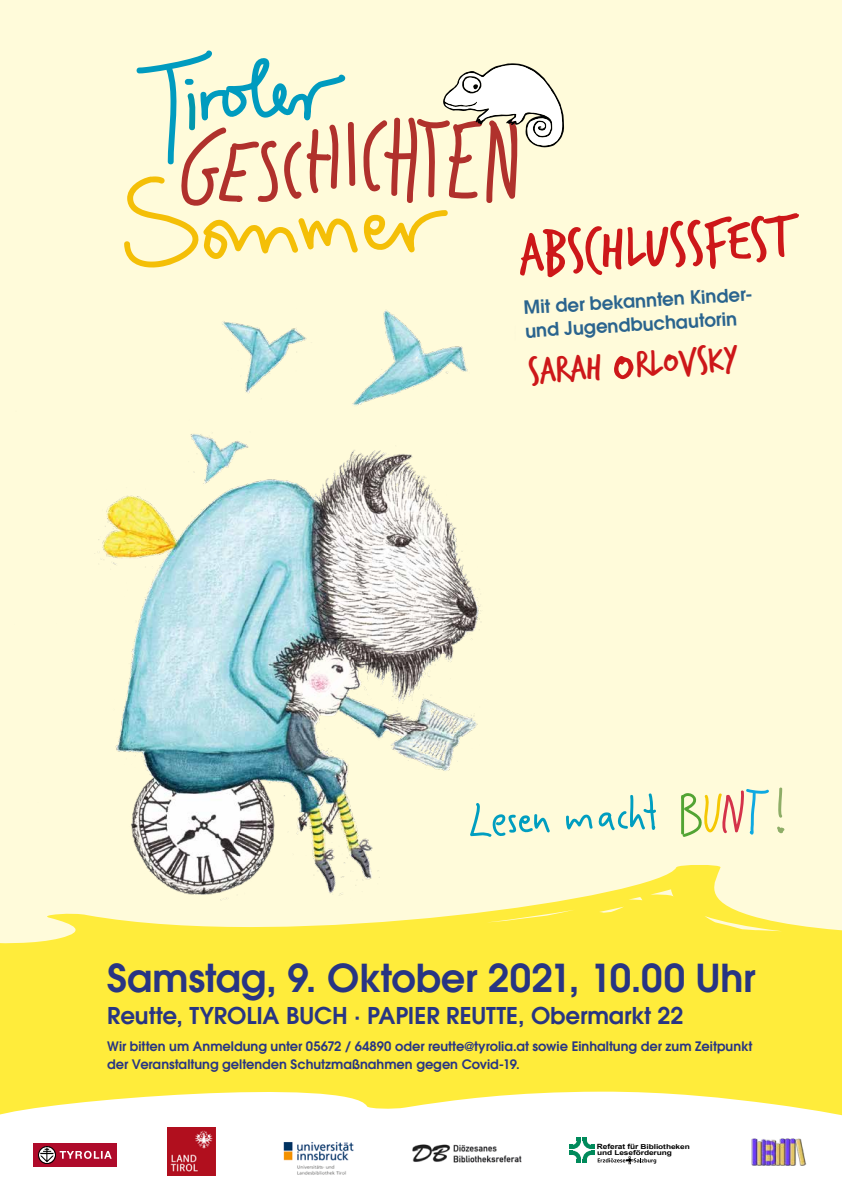
<style>
.page{position:relative;width:842px;height:1191px;background:#fff}
.page>*{position:absolute;margin:0;border:0;box-sizing:border-box;transform-origin:0 0}
.t1{font:61.3px "Trash Hand";color:#cd1719}
.t2{font:40px "Trash Hand";color:#cd1719}
.t3{font:600 38.2px "Avant Garde LT";letter-spacing:-.01em;color:#283583}
.t4{font:600 23px "Avant Garde LT";letter-spacing:-.005em;color:#283583}
.t5{font:600 18.2px/23.5px "Avant Garde LT";color:#2a648e}
.t6{font:600 13px/18px "Avant Garde LT";color:#283583}
.t7{font:700 6.8px/6.1px "Arial";letter-spacing:-.01em;color:#000;scale:1.24 1}
.s1{font-size:54.7px}
.s2{font-size:7.2px}
</style>
<div class="page">
<div style="left:0;top:0;width:842px;height:1048px;background:#fffbda"></div>
<svg style="left:0;top:865px;width:842px;height:285px;fill:#ffec3b"></svg>
<svg style="left:124px;top:50px;width:440px;height:218px"></svg>
<svg style="left:536px;top:814px;width:14px;height:19px"></svg>
<svg style="left:566px;top:793px;width:90px;height:38px"></svg>
<svg style="left:681px;top:789px;width:88px;height:48px"></svg>
<svg style="left:778px;top:787px;width:5px;height:31px"></svg>
<svg style="left:777px;top:826px;width:7px;height:7px"></svg>
<img style="left:15px;top:310px;width:521px;height:601px">
<div style="left:272px;top:1134px;width:86px;height:47px;background:#fff"></div>
<img style="left:283px;top:1142px;width:71px;height:33px">
<div style="left:750px;top:1136px;width:58px;height:29px;background:#fff"></div>
<img style="left:751px;top:1138px;width:55px;height:27px">
<img style="left:409px;top:1140px;width:117px;height:23px">
<svg style="left:569px;top:1137px;width:87px;height:27px"></svg>
<div style="left:34px;top:1143px;width:83px;height:23px;background:#af0b2b"></div>
<svg style="left:60px;top:1150px;width:52px;height:8px"></svg>
<img style="left:39px;top:1146px;width:17px;height:17px">
<img style="left:168px;top:1127px;width:47px;height:48px">
<h1 class="t1" style="left:517px;top:225px;width:273px;rotate:-4deg">Abschlussfest</h1>
<h3 class="t5" style="left:523px;top:294px;width:232px;rotate:-3deg">Mit der bekannten Kinder&shy;und Jugendbuchautorin</h3>
<h2 class="t2" style="left:527px;top:350px;width:212px;rotate:-3deg">Sarah <span class="s1">O</span>rlovsky</h2>
<h3 class="t3" style="left:107px;top:953px;width:649px">Samstag, 9. Oktober 2021, 10.00 Uhr</h3>
<h3 class="t4" style="left:107px;top:1000px;width:578px">Reutte, TYROLIA BUCH · PAPIER REUTTE, Obermarkt 22</h3>
<p class="t6" style="left:107px;top:1037px;width:647px">Wir bitten um Anmeldung unter 05672 / 64890 oder reutte@tyrolia.at sowie Einhaltung der zum Zeitpunkt der Veranstaltung geltenden Schutzmaßnahmen gegen Covid-19.</p>
<p class="t7" style="left:597px;top:1143px;width:76px"><span class="s2">Referat für</span> Bibliotheken und Leseförderung</p>
</div>
